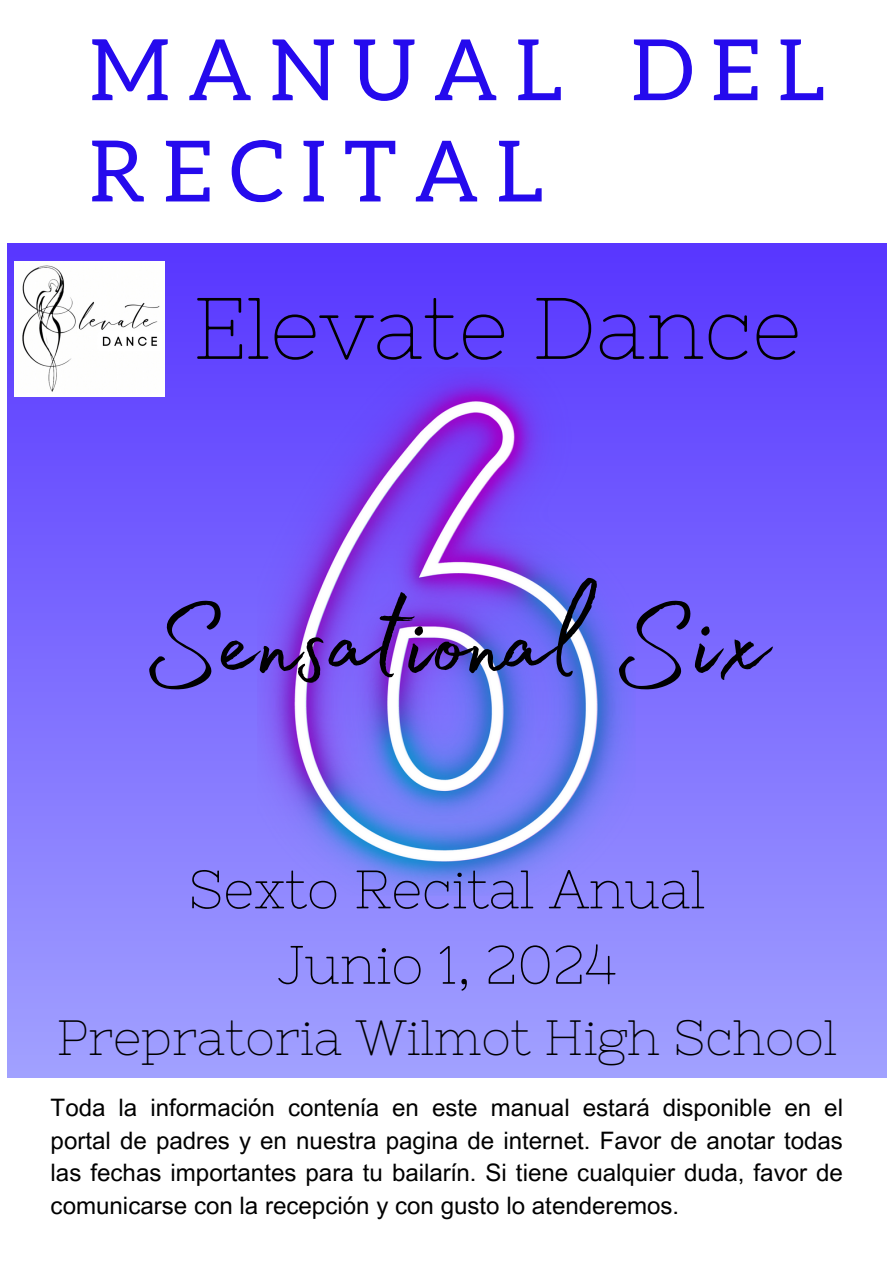
<style>
.page{position:relative;width:894px;height:1264px;background:#fff}
.page>*{position:absolute;margin:0;border:0;box-sizing:border-box;transform-origin:0 0}
.t1{font:142.5px "Madelyn Fill";color:#000}
.t2{font:87px "Nixie One";color:#000}
.t3{font:84.75px/101.2px "Aleo";letter-spacing:.2em;color:#250aed}
.t4{font:54px/75.3px "Nixie One";color:#000;text-align:center}
.t5{font:49.5px "Nixie One";color:#000}
.t6{font:24px/32.7px "Arial MT Pro";color:#000;text-align:justify}
</style>
<div class="page">
<div style="left:7px;top:243px;width:879px;height:834px;background:linear-gradient(to bottom,#5836ff,#a1a1ff)"></div>
<img style="left:257px;top:368px;width:378px;height:527px">
<img style="left:14px;top:261px;width:150px;height:135px">
<h3 class="t3" style="left:89px;top:19px;width:738px">MANUAL DEL<br>RECITAL</h3>
<h1 class="t2" style="left:193px;top:278px;width:609px">Elevate Dance</h1>
<p class="t1" style="left:142px;top:534px;width:625px">Sensational Six</p>
<h4 class="t4" style="left:188px;top:851px;width:518px">Sexto Recital Anual<br>Junio 1, 2024</h4>
<h4 class="t5" style="left:57px;top:1008px;width:781px">Prepratoria Wilmot High School</h4>
<p class="t6" style="left:51px;top:1094px;width:793px">Toda la información contenía en este manual estará disponible en el portal de padres y en nuestra pagina de internet. Favor de anotar todas las fechas importantes para tu bailarín. Si tiene cualquier duda, favor de comunicarse con la recepción y con gusto lo atenderemos.</p>
</div>
